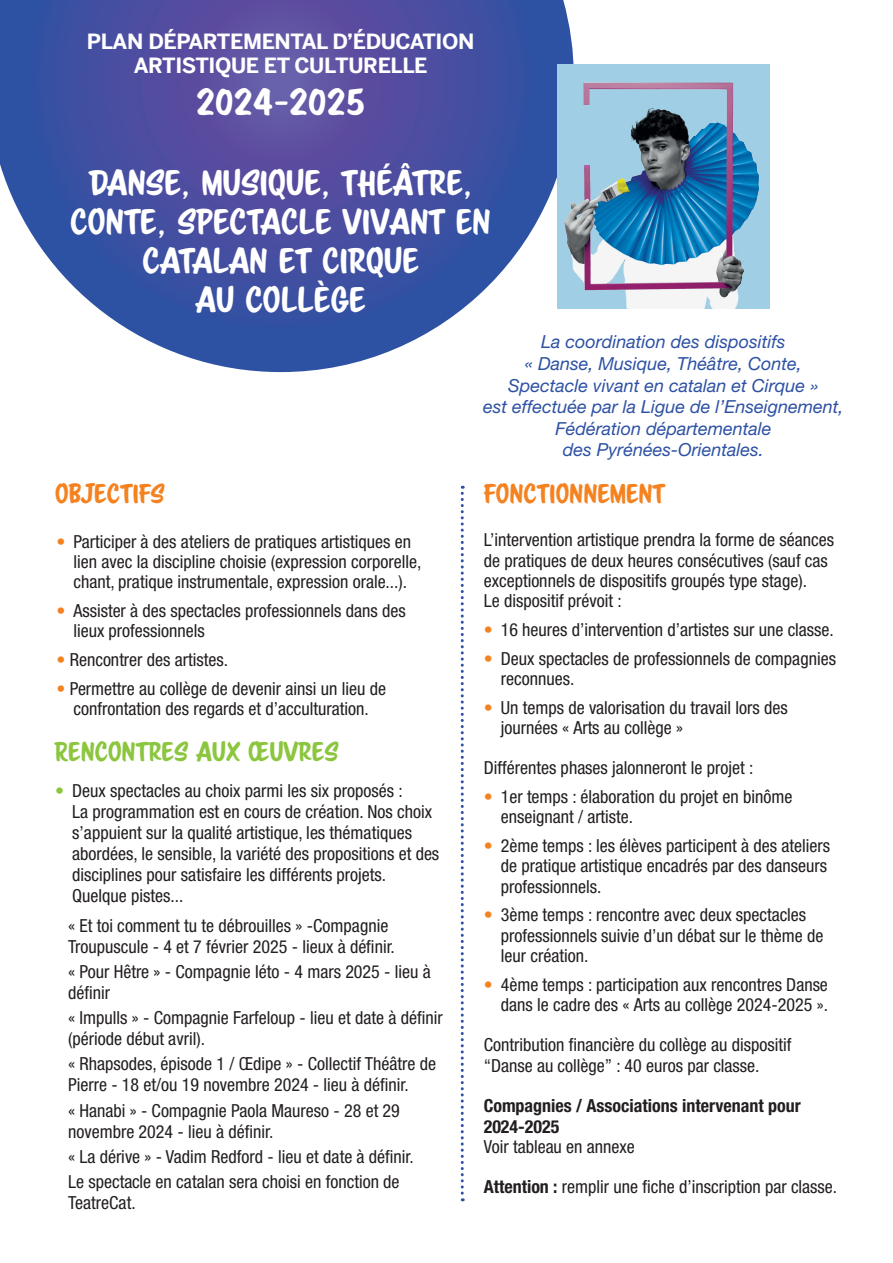
<style>
.page{position:relative;width:893px;height:1263px;background:#fff}
.page>*{position:absolute;margin:0;border:0;box-sizing:border-box;transform-origin:0 0}
.t1{font:33px "Scriptorama Markdown JF";color:#fff}
.t2{font:31.5px/39px "Scriptorama Markdown JF";color:#fff;text-align:center}
.t3{font:24px "Scriptorama Markdown JF";color:#f58220}
.t4{font:24px "Scriptorama Markdown JF";color:#8bc63e}
.t5{font:700 21px/24px "Benton Sans";letter-spacing:-.02em;color:#fff;text-align:center}
.t6{font:condensed 18px/20.2px "Helvetica Neue LT Std";color:#231f20}
.t7{font:italic 18px/21.6px "Helvetica Neue LT Std";color:#2d51a3;text-align:center}
.t8{font:700 condensed 18px/20.2px "Helvetica Neue LT Std";color:#231f20}
.s1{color:#f58220}
.s2{color:#8bc63e}
.s3{font-weight:700}
</style>
<div class="page">
<svg style="left:0;top:0;width:574px;height:372px;background:#5f69af"></svg>
<svg style="left:461px;top:486px;width:3px;height:715px"></svg>
<img style="left:557px;top:64px;width:213px;height:244px">
<p class="t5" style="left:87px;top:28px;width:389px">PLAN DÉPARTEMENTAL D’ÉDUCATION<br>ARTISTIQUE ET CULTURELLE</p>
<h1 class="t1" style="left:196px;top:81px;width:171px">2024-2025</h1>
<h2 class="t2" style="left:71px;top:163px;width:422px">DANSE, MUSIQUE, THÉÂTRE,<br>CONTE, SPECTACLE VIVANT EN<br>CATALAN ET CIRQUE<br>AU COLLÈGE</h2>
<p class="t7" style="left:483px;top:331px;width:362px">La coordination des dispositifs<br>« Danse, Musique, Théâtre, Conte, Spectacle vivant en catalan et Cirque »<br>est effectuée par la Ligue de l’Enseignement, Fédération départementale<br>des Pyrénées-Orientales.</p>
<h3 class="t3" style="left:55px;top:478px;width:111px">OBJECTIFS</h3>
<p class="t6" style="left:73px;top:531px;width:349px;text-indent:-17px"><span class="s1">•</span> Participer à des ateliers de pratiques artistiques en lien avec la discipline choisie (expression corporelle, chant, pratique instrumentale, expression orale...).</p>
<p class="t6" style="left:73px;top:601px;width:334px;text-indent:-17px"><span class="s1">•</span> Assister à des spectacles professionnels dans des lieux professionnels</p>
<p class="t6" style="left:56px;top:650px;width:173px"><span class="s1">•</span> Rencontrer des artistes.</p>
<p class="t6" style="left:56px;top:678px;width:331px;text-align:center"><span class="s1">•</span> Permettre au collège de devenir ainsi un lieu de confrontation des regards et d’acculturation.</p>
<h3 class="t4" style="left:54px;top:736px;width:286px">RENCONTRES AUX ŒUVRES</h3>
<p class="t6" style="left:72px;top:780px;width:368px;line-height:21px;text-indent:-17px"><span class="s2">•</span> Deux spectacles au choix parmi les six proposés :<br>La programmation est en cours de création. Nos choix s’appuient sur la qualité artistique, les thématiques abordées, le sensible, la variété des propositions et des disciplines pour satisfaire les différents projets.<br>Quelque pistes...</p>
<p class="t6" style="left:68px;top:915px;width:328px;line-height:21px">« Et toi comment tu te débrouilles » -Compagnie<br>Troupuscule - 4 et 7 février 2025 - lieux à définir.</p>
<p class="t6" style="left:68px;top:961px;width:364px;line-height:21px">« Pour Hêtre » - Compagnie Iéto - 4 mars 2025 - lieu à définir</p>
<p class="t6" style="left:68px;top:1007px;width:376px;line-height:21px">« Impulls » - Compagnie Farfeloup - lieu et date à définir (période début avril).</p>
<p class="t6" style="left:68px;top:1053px;width:370px;line-height:21px">« Rhapsodes, épisode 1 / Œdipe » - Collectif Théâtre de<br>Pierre - 18 et/ou 19 novembre 2024 - lieu à définir.</p>
<p class="t6" style="left:68px;top:1100px;width:333px;line-height:21px">« Hanabi » - Compagnie Paola Maureso - 28 et 29 novembre 2024 - lieu à définir.</p>
<p class="t6" style="left:68px;top:1144px;width:347px;line-height:25.2px">« La dérive » - Vadim Redford - lieu et date à définir.<br>Le spectacle en catalan sera choisi en fonction de</p>
<p class="t6" style="left:68px;top:1192px;width:69px">TeatreCat.</p>
<h3 class="t3" style="left:484px;top:478px;width:183px">FONCTIONNEMENT</h3>
<p class="t6" style="left:484px;top:530px;width:352px">L’intervention artistique prendra la forme de séances de pratiques de deux heures consécutives (sauf cas exceptionnels de dispositifs groupés type stage).<br>Le dispositif prévoit :</p>
<p class="t6" style="left:484px;top:619px;width:351px"><span class="s1">•</span> 16 heures d’intervention d’artistes sur une classe.</p>
<p class="t6" style="left:501px;top:648px;width:337px;text-indent:-17px"><span class="s1">•</span> Deux spectacles de professionnels de compagnies reconnues.</p>
<p class="t6" style="left:501px;top:697px;width:289px;text-indent:-17px"><span class="s1">•</span> Un temps de valorisation du travail lors des journées « Arts au collège »</p>
<p class="t6" style="left:484px;top:758px;width:271px">Différentes phases jalonneront le projet :</p>
<p class="t6" style="left:501px;top:787px;width:293px;text-indent:-17px"><span class="s1">•</span> 1er temps : élaboration du projet en binôme enseignant / artiste.</p>
<p class="t6" style="left:501px;top:836px;width:331px;text-indent:-17px"><span class="s1">•</span> 2ème temps : les élèves participent à des ateliers de pratique artistique encadrés par des danseurs professionnels.</p>
<p class="t6" style="left:501px;top:905px;width:324px;text-indent:-17px"><span class="s1">•</span> 3ème temps : rencontre avec deux spectacles professionnels suivie d’un débat sur le thème de leur création.</p>
<p class="t6" style="left:484px;top:974px;width:346px;text-align:right"><span class="s1">•</span> 4ème temps : participation aux rencontres Danse dans le cadre des « Arts au collège 2024-2025 ».</p>
<p class="t6" style="left:484px;top:1035px;width:309px">Contribution financière du collège au dispositif “Danse au collège” : 40 euros par classe.</p>
<p class="t8" style="left:484px;top:1095px;width:318px">Compagnies / Associations intervenant pour<br>2024-2025</p>
<p class="t6" style="left:484px;top:1136px;width:153px">Voir tableau en annexe</p>
<p class="t6" style="left:484px;top:1177px;width:355px"><span class="s3">Attention :</span> remplir une fiche d’inscription par classe.</p>
</div>
